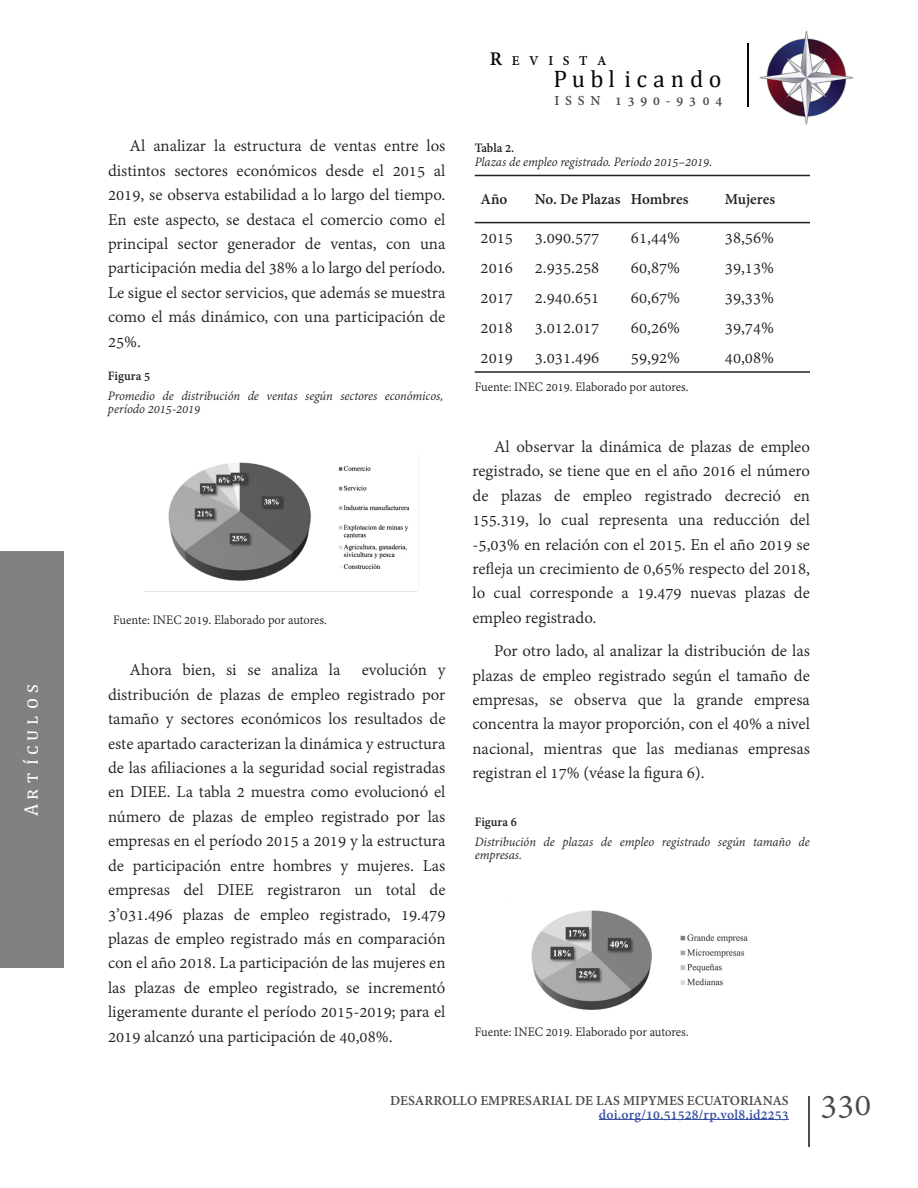
<style>
.page{position:relative;width:918px;height:1188px;background:#fff}
.page>*{position:absolute;margin:0;border:0;box-sizing:border-box;transform-origin:0 0}
.t1{font:37.5px "Adobe Devanagari";color:#4d4b49}
.t2{font:24px "Cambria";letter-spacing:.225em;color:#080704}
.t3{font:19.5px "Cambria";color:#fff}
.t4{font:18px/24.5px "Adobe Devanagari";color:#231f20;text-align:justify}
.t5{font:700 16.5px "Adobe Devanagari";letter-spacing:-.005em;color:#231f20}
.t6{font:700 15px "Adobe Devanagari";color:#4d4b49}
.t7{font:700 15px "Adobe Devanagari";letter-spacing:.015em;color:#3a53a3}
.t8{font:700 15px "Adobe Devanagari";letter-spacing:.39em;color:#4d4b49}
.t9{font:700 14.7px "Adobe Devanagari";letter-spacing:.65em;color:#080704}
.t10{font:italic 13.95px/12.3px "Adobe Devanagari";letter-spacing:-.005em;color:#231f20;scale:.96 1}
.t11{font:13.95px "Adobe Devanagari";color:#231f20;scale:.96 1}
.t12{font:700 13.95px "Adobe Devanagari";color:#231f20;scale:.96 1}
.s1{font-size:21px}
</style>
<div class="page">
<hr style="left:0;top:136px;width:1px;height:412px;background:#82817f">
<div style="left:0;top:551px;width:64px;height:417px;background:#82817f"></div>
<hr style="left:808px;top:1096px;width:2px;height:51px;background:#4d4b49">
<hr style="left:599px;top:1119px;width:190px;height:1px;background:#3a53a3">
<img style="left:759px;top:30px;width:95px;height:95px">
<hr style="left:747px;top:43px;width:1px;height:64px;background:#080704">
<img style="left:144px;top:453px;width:275px;height:139px">
<img style="left:531px;top:910px;width:217px;height:100px">
<hr style="left:475px;top:175px;width:335px;height:1px;background:#231f20">
<hr style="left:475px;top:222px;width:335px;height:1px;background:#231f20">
<hr style="left:475px;top:371px;width:335px;height:2px;background:#231f20">
<p class="t3" style="left:22px;top:816px;width:14px;rotate:-90deg">A</p>
<p class="t4" style="left:108px;top:135px;width:339px;text-indent:22px">Al analizar la estructura de ventas entre los distintos sectores económicos desde el 2015 al 2019, se observa estabilidad a lo largo del tiempo.<br>En este aspecto, se destaca el comercio como el principal sector generador de ventas, con una participación media del 38% a lo largo del período.<br>Le sigue el sector servicios, que además se muestra como el más dinámico, con una participación de 25%.</p>
<p class="t12" style="left:108px;top:370px;width:45px">Figura 5</p>
<p class="t10" style="left:108px;top:391px;width:351px">Promedio de distribución de ventas según sectores económicos, período 2015-2019</p>
<p class="t11" style="left:113px;top:614px;width:224px">Fuente: INEC 2019. Elaborado por autores.</p>
<p class="t4" style="left:108px;top:659px;width:339px;text-indent:22px">Ahora bien, si se analiza la evolución y distribución de plazas de empleo registrado por tamaño y sectores económicos los resultados de este apartado caracterizan la dinámica y estructura de las afiliaciones a la seguridad social registradas en DIEE. La tabla 2 muestra como evolucionó el número de plazas de empleo registrado por las empresas en el período 2015 a 2019 y la estructura de participación entre hombres y mujeres. Las empresas del DIEE registraron un total de 3’031.496 plazas de empleo registrado, 19.479 plazas de empleo registrado más en comparación con el año 2018. La participación de las mujeres en las plazas de empleo registrado, se incrementó ligeramente durante el período 2015-2019; para el 2019 alcanzó una participación de 40,08%.</p>
<p class="t9" style="left:490px;top:54px;width:118px"><span class="s1">R</span>EVISTA</p>
<h2 class="t2" style="left:554px;top:69px;width:170px">Publ icando</h2>
<p class="t8" style="left:554px;top:94px;width:169px">ISSN 1390-9304</p>
<p class="t12" style="left:475px;top:142px;width:43px">Tabla 2.</p>
<p class="t10" style="left:475px;top:156px;width:249px">Plazas de empleo registrado. Período 2015–2019.</p>
<p class="t5" style="left:481px;top:193px;width:28px">Año</p>
<p class="t5" style="left:535px;top:193px;width:155px">No. De Plazas Hombres</p>
<p class="t5" style="left:725px;top:193px;width:52px">Mujeres</p>
<p class="t4" style="left:481px;top:227px;width:120px">2015 3.090.577</p>
<p class="t4" style="left:631px;top:227px;width:51px">61,44%</p>
<p class="t4" style="left:725px;top:227px;width:51px">38,56%</p>
<p class="t4" style="left:481px;top:257px;width:120px">2016 2.935.258</p>
<p class="t4" style="left:631px;top:257px;width:51px">60,87%</p>
<p class="t4" style="left:725px;top:257px;width:51px">39,13%</p>
<p class="t4" style="left:481px;top:287px;width:120px">2017 2.940.651</p>
<p class="t4" style="left:631px;top:287px;width:51px">60,67%</p>
<p class="t4" style="left:725px;top:287px;width:51px">39,33%</p>
<p class="t4" style="left:481px;top:317px;width:120px">2018 3.012.017</p>
<p class="t4" style="left:631px;top:317px;width:51px">60,26%</p>
<p class="t4" style="left:725px;top:317px;width:51px">39,74%</p>
<p class="t4" style="left:481px;top:347px;width:120px">2019 3.031.496</p>
<p class="t4" style="left:631px;top:347px;width:51px">59,92%</p>
<p class="t4" style="left:725px;top:347px;width:51px">40,08%</p>
<p class="t11" style="left:475px;top:381px;width:224px">Fuente: INEC 2019. Elaborado por autores.</p>
<p class="t4" style="left:472px;top:436px;width:339px;text-indent:22px">Al observar la dinámica de plazas de empleo registrado, se tiene que en el año 2016 el número de plazas de empleo registrado decreció en 155.319, lo cual representa una reducción del -5,03% en relación con el 2015. En el año 2019 se refleja un crecimiento de 0,65% respecto del 2018, lo cual corresponde a 19.479 nuevas plazas de empleo registrado.</p>
<p class="t4" style="left:472px;top:640px;width:339px;text-indent:22px">Por otro lado, al analizar la distribución de las plazas de empleo registrado según el tamaño de empresas, se observa que la grande empresa concentra la mayor proporción, con el 40% a nivel nacional, mientras que las medianas empresas registran el 17% (véase la figura 6).</p>
<p class="t12" style="left:475px;top:816px;width:45px">Figura 6</p>
<p class="t10" style="left:475px;top:837px;width:351px">Distribución de plazas de empleo registrado según tamaño de empresas.</p>
<p class="t11" style="left:475px;top:1026px;width:224px">Fuente: INEC 2019. Elaborado por autores.</p>
<p class="t6" style="left:390px;top:1094px;width:400px">DESARROLLO EMPRESARIAL DE LAS MIPYMES ECUATORIANAS</p>
<p class="t7" style="left:599px;top:1108px;width:191px">doi.org/10.51528/rp.vol8.id2253</p>
<h1 class="t1" style="left:821px;top:1088px;width:52px">330</h1>
</div>
